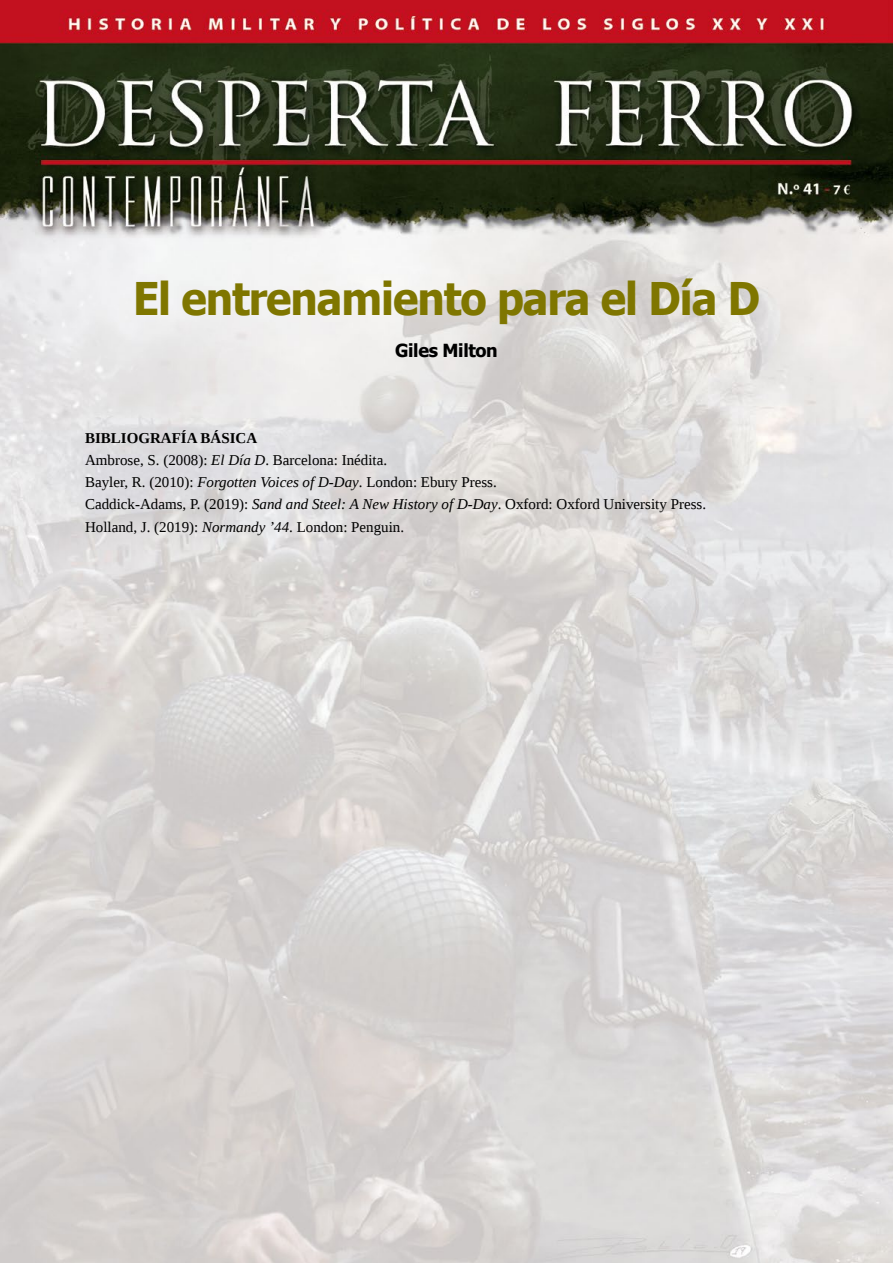
<style>
.page{position:relative;width:893px;height:1263px;background:#fff}
.page>*{position:absolute;margin:0;border:0;box-sizing:border-box;transform-origin:0 0}
.t1{font:700 45px "Tahoma";letter-spacing:-.025em;color:#7f7600;scale:.95 1}
.t2{font:700 18px "Tahoma";letter-spacing:-.02em;color:#000}
.t3{font:15px/22.2px "Liberation Serif";color:#000}
.s1{font-weight:700}
.s2{font-style:italic}
</style>
<div class="page">
<img style="left:0;top:0;width:893px;height:1263px">
<h1 class="t1" style="left:133px;top:267px;width:662px">El entrenamiento para el Día D</h1>
<p class="t2" style="left:395px;top:337px;width:104px">Giles Milton</p>
<p class="t3" style="left:85px;top:426px;width:623px"><span class="s1">BIBLIOGRAFÍA BÁSICA<br></span>Ambrose, S. (2008): <span class="s2">El Día D</span>. Barcelona: Inédita.<br>Bayler, R. (2010): <span class="s2">Forgotten Voices of D-Day</span>. London: Ebury Press.<br>Caddick-Adams, P. (2019): <span class="s2">Sand and Steel: A New History of D-Day</span>. Oxford: Oxford University Press.<br>Holland, J. (2019): <span class="s2">Normandy ’44</span>. London: Penguin.</p>
</div>
